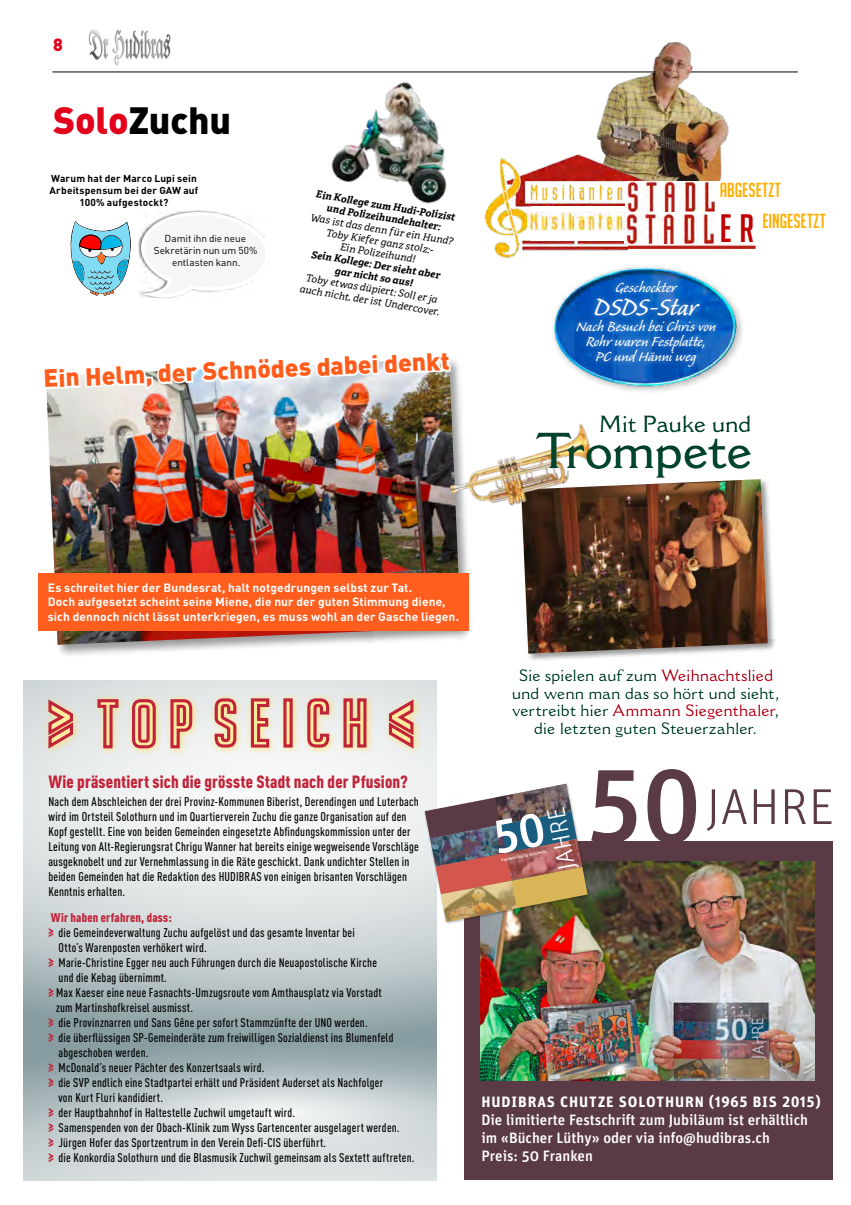
<style>
.page{position:relative;width:851px;height:1205px;background:#fff}
.page>*{position:absolute;margin:0;border:0;box-sizing:border-box;transform-origin:0 0}
.t1{font:300 50.38px "Unit OT";letter-spacing:.01em;color:#5a3a45}
.t2{font:600 49.88px "Cantoria MT Std";letter-spacing:-.02em;color:#005033}
.t3{font:38.62px "Big Noodle Titling";color:#c00000}
.t4{font:900 37.5px "DINOT";letter-spacing:-.005em;color:#000}
.t5{font:31.62px "Caliban Std";letter-spacing:-.01em;color:#fff}
.t6{font:300 25.12px "Unit OT";color:#fff}
.t7{font:900 24.62px "DINOT";color:#ff5c1b}
.t8{font:600 23.25px "Cantoria MT Std";letter-spacing:-.015em;color:#005033}
.t9{font:19.88px/30.8px "Big Noodle Titling";letter-spacing:.005em;color:#ffae00}
.t10{font:18.12px/15.4px "Caliban Std";color:#fff;text-align:center}
.t11{font:900 condensed 17.5px "DINOT";letter-spacing:.01em;color:#c12338}
.t12{font:900 17.5px "DINOT";color:#e2001a}
.t13{font:600 16.25px/17.5px "Cantoria MT Std";letter-spacing:-.015em;color:#005033;text-align:center}
.t14{font:500 15px/18px "Unit OT";color:#fff}
.t15{font:700 15px "Unit OT";letter-spacing:.06em;color:#fff}
.t16{font:500 condensed 12.5px/15px "DINOT";letter-spacing:.015em;color:#000}
.t17{font:900 condensed 12.5px "DINOT";letter-spacing:.015em;color:#c12338}
.t18{font:700 12px/14.4px "DINOT";letter-spacing:.01em;color:#fff}
.t19{font:italic 10px/12px "Adelle";color:#000;text-align:center}
.t20{font:italic 700 10px/12px "Adelle";color:#000;text-align:center}
.t21{font:700 10px/12px "DINOT";letter-spacing:.015em;color:#000;text-align:center}
.t22{font:10px/12px "DINOT";letter-spacing:-.005em;color:#000;text-align:center}
.t23{font:500 3.38px "Unit OT";color:#fff}
.s1{color:#e2001a}
.s2{font-weight:900;color:#c12338}
</style>
<div class="page">
<img style="left:88px;top:29px;width:83px;height:36px">
<hr style="left:52px;top:72px;width:745px;height:1px;background:#000">
<svg style="left:24px;top:680px;width:412px;height:358px"></svg>
<div style="left:24px;top:1038px;width:412px;height:142px;background:linear-gradient(to bottom,#7f969a,#d9dedf)"></div>
<svg style="left:35px;top:1056px;width:401px;height:113px;background:#c6cfd1"></svg>
<div style="left:209px;top:693px;width:166px;height:63px;background:#ffde61;opacity:.75"></div>
<svg style="left:213px;top:697px;width:155px;height:52px;background:#e2ac9e"></svg>
<div style="left:92px;top:694px;width:108px;height:62px;background:#ffde61;opacity:.75"></div>
<svg style="left:96px;top:697px;width:98px;height:53px;background:#e0ac9e"></svg>
<div style="left:43px;top:695px;width:38px;height:61px;background:#ffde61;opacity:.75"></div>
<svg style="left:47px;top:697px;width:29px;height:54px;background:#dca494"></svg>
<div style="left:383px;top:695px;width:38px;height:61px;background:#ffde61;opacity:.75"></div>
<svg style="left:386px;top:697px;width:29px;height:54px;background:#e0a899"></svg>
<div style="left:463px;top:842px;width:369px;height:338px;background:#5a3a45"></div>
<img style="left:480px;top:861px;width:334px;height:220px">
<img style="left:301px;top:71px;width:167px;height:133px">
<img style="left:575px;top:43px;width:183px;height:138px">
<img style="left:484px;top:145px;width:199px;height:113px">
<img style="left:628px;top:244px;width:38px;height:14px">
<img style="left:666px;top:244px;width:90px;height:14px">
<div style="left:531px;top:206px;width:194px;height:34px;background:#fff"></div>
<img style="left:625px;top:181px;width:91px;height:30px">
<img style="left:624px;top:213px;width:91px;height:31px">
<img style="left:527px;top:211px;width:98px;height:19px">
<div style="left:44px;top:357px;width:429px;height:300px;background:#000;opacity:.4"></div>
<img style="left:46px;top:358px;width:415px;height:287px">
<div style="left:38px;top:573px;width:431px;height:57px;background:#ff5e1e"></div>
<div style="left:520px;top:478px;width:256px;height:184px;background:#000;opacity:.4"></div>
<img style="left:521px;top:482px;width:246px;height:172px">
<div style="left:464px;top:661px;width:363px;height:95px;background:#000;opacity:.2"></div>
<img style="left:424px;top:376px;width:193px;height:196px">
<div style="left:525px;top:420px;width:291px;height:62px;background:#000;opacity:.2"></div>
<div style="left:550px;top:263px;width:194px;height:131px;background:#000;opacity:.3"></div>
<img style="left:554px;top:263px;width:183px;height:135px">
<img style="left:557px;top:271px;width:177px;height:110px">
<div style="left:570px;top:275px;width:151px;height:98px;background:#fff;opacity:.4"></div>
<img style="left:44px;top:210px;width:408px;height:317px">
<div style="left:423px;top:783px;width:167px;height:141px;background:#000;opacity:.3"></div>
<img style="left:424px;top:769px;width:272px;height:153px">
<h3 class="t12" style="left:53px;top:32px;width:11px">8</h3>
<h3 class="t4" style="left:53px;top:95px;width:179px"><span class="s1">Solo</span>Zuchu</h3>
<p class="t21" style="left:49px;top:172px;width:150px">Warum hat der Marco Lupi sein<br>Arbeitspensum bei der GAW auf<br>100% aufgestockt?</p>
<p class="t22" style="left:154px;top:232px;width:105px">Damit ihn die neue<br>Sekretärin nun um 50% entlasten kann.</p>
<p class="t20" style="left:317px;top:187px;width:142px;rotate:10deg">Ein Kollege zum Hudi-Polizist und Polizeihundehalter:</p>
<p class="t19" style="left:312px;top:210px;width:146px;rotate:10deg">Was ist das denn für ein Hund?<br>Toby Kiefer ganz stolz:-<br>Ein Polizeihund!</p>
<p class="t20" style="left:313px;top:247px;width:132px;rotate:10deg">Sein Kollege: Der sieht aber gar nicht so aus!</p>
<p class="t19" style="left:303px;top:270px;width:143px;rotate:10deg">Toby etwas düpiert: Soll er ja auch nicht, der ist Undercover.</p>
<h3 class="t7" style="left:43px;top:360px;width:408px;rotate:-2deg">Ein Helm, der Schnödes dabei denkt</h3>
<h3 class="t9" style="left:762px;top:174px;width:65px;text-indent:-43px">ABGESETZT<br>EINGESETZT</h3>
<h3 class="t3" style="left:719px;top:207px;width:36px">ER</h3>
<h3 class="t10" style="left:615px;top:280px;width:63px">Geschockter</h3>
<h3 class="t5" style="left:593px;top:291px;width:106px">DSDS-Star</h3>
<h3 class="t10" style="left:576px;top:319px;width:141px">Nach Besuch bei Chris von<br>Rohr waren Festplatte,<br>PC und Hänni weg</h3>
<h3 class="t8" style="left:599px;top:410px;width:154px">Mit Pauke und</h3>
<h2 class="t2" style="left:536px;top:421px;width:218px">Trompete</h2>
<p class="t18" style="left:48px;top:580px;width:413px">Es schreitet hier der Bundesrat, halt notgedrungen selbst zur Tat.<br>Doch aufgesetzt scheint seine Miene, die nur der guten Stimmung diene, sich dennoch nicht lässt unterkriegen, es muss wohl an der Gasche liegen.</p>
<h3 class="t11" style="left:48px;top:770px;width:361px">Wie präsentiert sich die grösste Stadt nach der Pfusion?</h3>
<p class="t16" style="left:48px;top:794px;width:371px">Nach dem Abschleichen der drei Provinz-Kommunen Biberist, Derendingen und Luterbach wird im Ortsteil Solothurn und im Quartierverein Zuchu die ganze Organisation auf den Kopf gestellt. Eine von beiden Gemeinden eingesetzte Abfindungskommission unter der Leitung von Alt-Regierungsrat Chrigu Wanner hat bereits einige wegweisende Vorschläge ausgeknobelt und zur Vernehmlassung in die Räte geschickt. Dank undichter Stellen in beiden Gemeinden hat die Redaktion des HUDIBRAS von einigen brisanten Vorschlägen Kenntnis erhalten.</p>
<p class="t17" style="left:51px;top:910px;width:122px">Wir haben erfahren, dass:</p>
<p class="t16" style="left:48px;top:925px;width:308px"><span class="s2">≥</span> die Gemeindeverwaltung Zuchu aufgelöst und das gesamte Inventar bei</p>
<p class="t16" style="left:59px;top:940px;width:150px">Otto’s Warenposten verhökert wird.</p>
<p class="t16" style="left:48px;top:955px;width:330px"><span class="s2">≥</span> Marie-Christine Egger neu auch Führungen durch die Neuapostolische Kirche</p>
<p class="t16" style="left:59px;top:970px;width:110px">und die Kebag übernimmt.</p>
<p class="t16" style="left:48px;top:985px;width:335px"><span class="s2">≥</span> Max Kaeser eine neue Fasnachts-Umzugsroute vom Amthausplatz via Vorstadt</p>
<p class="t16" style="left:56px;top:1000px;width:138px">zum Martinshofkreisel ausmisst.</p>
<p class="t16" style="left:48px;top:1015px;width:321px"><span class="s2">≥</span> die Provinznarren und Sans Gêne per sofort Stammzünfte der UNO werden.</p>
<p class="t16" style="left:48px;top:1030px;width:346px"><span class="s2">≥</span> die überflüssigen SP-Gemeinderäte zum freiwilligen Sozialdienst ins Blumenfeld</p>
<p class="t16" style="left:59px;top:1045px;width:91px">abgeschoben werden.</p>
<p class="t16" style="left:48px;top:1060px;width:217px"><span class="s2">≥</span> McDonald’s neuer Pächter des Konzertsaals wird.</p>
<p class="t16" style="left:48px;top:1075px;width:336px"><span class="s2">≥</span> die SVP endlich eine Stadtpartei erhält und Präsident Auderset als Nachfolger</p>
<p class="t16" style="left:58px;top:1090px;width:106px">von Kurt Fluri kandidiert.</p>
<p class="t16" style="left:48px;top:1105px;width:248px"><span class="s2">≥</span> der Hauptbahnhof in Haltestelle Zuchwil umgetauft wird.</p>
<p class="t16" style="left:48px;top:1120px;width:352px"><span class="s2">≥</span> Samenspenden von der Obach-Klinik zum Wyss Gartencenter ausgelagert werden.</p>
<p class="t16" style="left:48px;top:1135px;width:279px"><span class="s2">≥</span> Jürgen Hofer das Sportzentrum in den Verein Defi-CIS überführt.</p>
<p class="t16" style="left:48px;top:1150px;width:367px"><span class="s2">≥</span> die Konkordia Solothurn und die Blasmusik Zuchwil gemeinsam als Sextett auftreten.</p>
<h3 class="t13" style="left:511px;top:667px;width:270px">Sie spielen auf zum <span class="s1">Weihnachtslied </span>und wenn man das so hört und sieht, vertreibt hier <span class="s1">Ammann Siegenthaler</span>, die letzten guten Steuerzahler.</h3>
<h3 class="t6" style="left:553px;top:873px;width:65px;rotate:-101deg">JAHRE</h3>
<p class="t23" style="left:501px;top:858px;width:47px;rotate:-11deg">HUDIBRAS CHUTZE SOLOTHURN</p>
<h1 class="t1" style="left:706px;top:778px;width:129px">JAHRE</h1>
<p class="t15" style="left:481px;top:1092px;width:341px">HUDIBRAS CHUTZE SOLOTHURN (1965 BIS 2015)</p>
<p class="t14" style="left:481px;top:1111px;width:328px">Die limitierte Festschrift zum Jubiläum ist erhältlich im «Bücher Lüthy» oder via info@hudibras.ch<br>Preis: 50 Franken</p>
</div>
